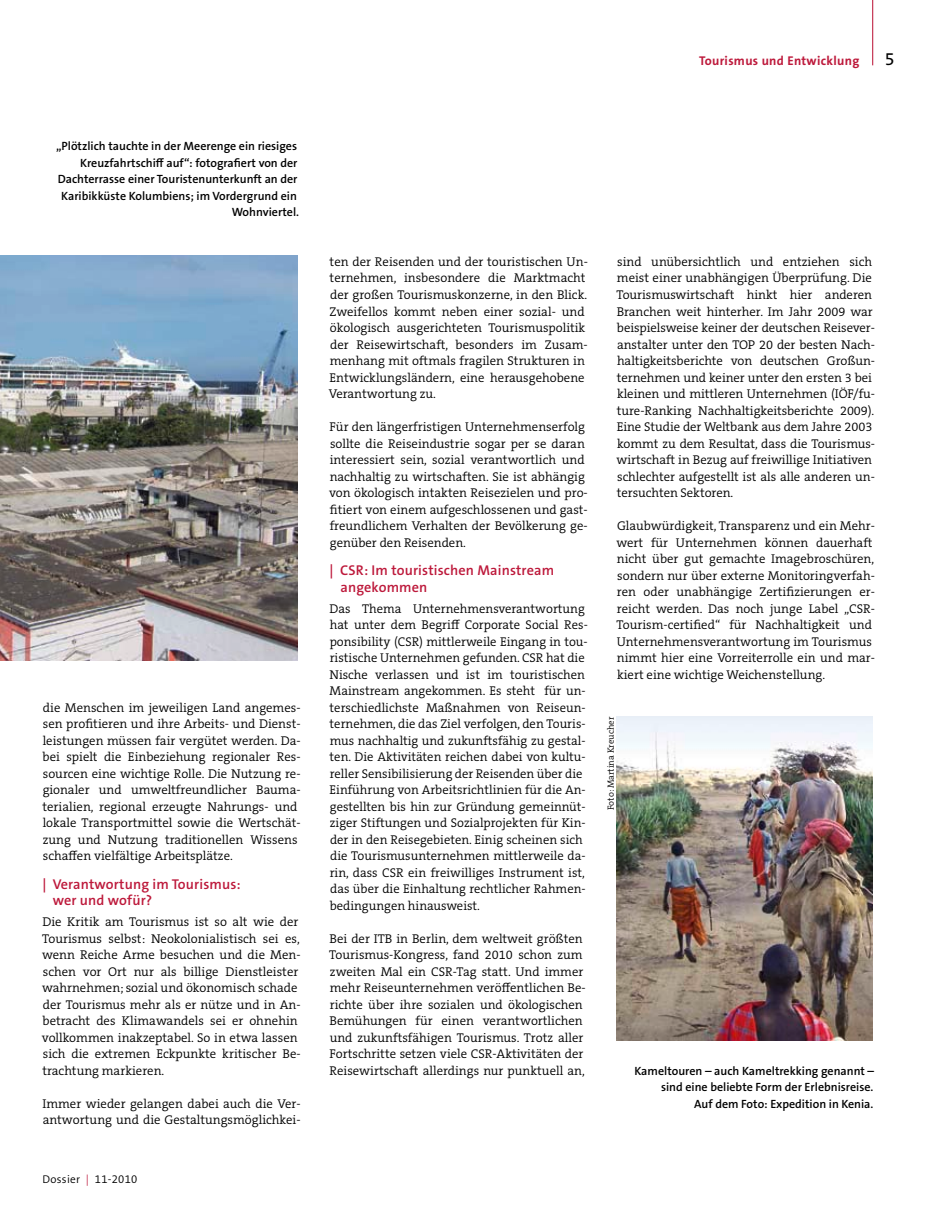
<style>
.page{position:relative;width:936px;height:1221px;background:#fff}
.page>*{position:absolute;margin:0;border:0;box-sizing:border-box;transform-origin:0 0}
.t1{font:18px "The Sans B W5 Plain";color:#000}
.t2{font:600 14.25px/16.5px "The Sans B W6";letter-spacing:.01em;color:#bd193b}
.t3{font:300 12.75px/16.5px "The Serif B W4";color:#000}
.t4{font:700 12.75px "The Sans B W7";letter-spacing:.025em;color:#bd193b}
.t5{font:600 12px/16.5px "The Sans B W6";color:#000;text-align:right}
.t6{font:300 11.25px "The Sans B W4";letter-spacing:.025em;color:#000}
.t7{font:300 9px "The Serif B W4";color:#000}
.s1{color:#bd193b}
</style>
<div class="page">
<hr style="left:872px;top:0;width:1px;height:65px;background:#bd193b">
<img style="left:0;top:255px;width:298px;height:405px">
<img style="left:617px;top:716px;width:255px;height:324px">
<p class="t4" style="left:699px;top:53px;width:162px">Tourismus und Entwicklung</p>
<h1 class="t1" style="left:884px;top:48px;width:11px">5</h1>
<p class="t5" style="left:56px;top:138px;width:244px">„Plötzlich tauchte in der Meerenge ein riesiges Kreuzfahrtschiff auf“: fotografiert von der Dachterrasse einer Touristenunterkunft an der Karibikküste Kolumbiens; im Vordergrund ein Wohnviertel.</p>
<p class="t3" style="left:42px;top:699px;width:260px">die Menschen im jeweiligen Land angemes&shy;sen profitieren und ihre Arbeits- und Dienst&shy;leistungen müssen fair vergütet werden. Da&shy;bei spielt die Einbeziehung regionaler Res&shy;sourcen eine wichtige Rolle. Die Nutzung re&shy;gionaler und umweltfreundlicher Bauma&shy;terialien, regional erzeugte Nahrungs- und lokale Transportmittel sowie die Wertschät&shy;zung und Nutzung traditionellen Wissens schaffen vielfältige Arbeitsplätze.</p>
<p class="t2" style="left:53px;top:875px;width:189px;text-indent:-10px">| Verantwortung im Tourismus: wer und wofür?</p>
<p class="t3" style="left:42px;top:913px;width:260px">Die Kritik am Tourismus ist so alt wie der Tourismus selbst: Neokolonialistisch sei es, wenn Reiche Arme besuchen und die Men&shy;schen vor Ort nur als billige Dienstleister wahrnehmen; sozial und ökonomisch schade der Tourismus mehr als er nütze und in An&shy;betracht des Klimawandels sei er ohnehin vollkommen inakzeptabel. So in etwa lassen sich die extremen Eckpunkte kritischer Be&shy;trachtung markieren.</p>
<p class="t3" style="left:42px;top:1095px;width:260px">Immer wieder gelangen dabei auch die Ver&shy;antwortung und die Gestaltungsmöglichkei-</p>
<p class="t6" style="left:43px;top:1171px;width:96px">Dossier <span class="s1">|</span> 11-2010</p>
<p class="t3" style="left:329px;top:253px;width:260px">ten der Reisenden und der touristischen Un&shy;ternehmen, insbesondere die Marktmacht der großen Tourismuskonzerne, in den Blick.<br>Zweifellos kommt neben einer sozial- und ökologisch ausgerichteten Tourismuspolitik der Reisewirtschaft, besonders im Zusam&shy;menhang mit oftmals fragilen Strukturen in Entwicklungsländern, eine herausgehobene Verantwortung zu.</p>
<p class="t3" style="left:329px;top:418px;width:260px">Für den längerfristigen Unternehmenserfolg sollte die Reiseindustrie sogar per se daran interessiert sein, sozial verantwortlich und nachhaltig zu wirtschaften. Sie ist abhängig von ökologisch intakten Reisezielen und pro&shy;fitiert von einem aufgeschlossenen und gast&shy;freundlichem Verhalten der Bevölkerung ge&shy;genüber den Reisenden.</p>
<p class="t2" style="left:340px;top:562px;width:215px;text-indent:-11px">| CSR: Im touristischen Mainstream angekommen</p>
<p class="t3" style="left:329px;top:600px;width:260px">Das Thema Unternehmensverantwortung hat unter dem Begriff Corporate Social Res&shy;ponsibility (CSR) mittlerweile Eingang in tou&shy;ristische Unternehmen gefunden. CSR hat die Nische verlassen und ist im touristischen Mainstream angekommen. Es steht für un&shy;terschiedlichste Maßnahmen von Reiseun&shy;ternehmen, die das Ziel verfolgen, den Touris&shy;mus nachhaltig und zukunftsfähig zu gestal&shy;ten. Die Aktivitäten reichen dabei von kultu&shy;reller Sensibilisierung der Reisenden über die Einführung von Arbeitsrichtlinien für die An&shy;gestellten bis hin zur Gründung gemeinnüt&shy;ziger Stiftungen und Sozialprojekten für Kin&shy;der in den Reisegebieten. Einig scheinen sich die Tourismusunternehmen mittlerweile da&shy;rin, dass CSR ein freiwilliges Instrument ist, das über die Einhaltung rechtlicher Rahmen&shy;bedingungen hinausweist.</p>
<p class="t3" style="left:329px;top:930px;width:258px">Bei der ITB in Berlin, dem weltweit größten Tourismus-Kongress, fand 2010 schon zum zweiten Mal ein CSR-Tag statt. Und immer mehr Reiseunternehmen veröffentlichen Be&shy;richte über ihre sozialen und ökologischen Bemühungen für einen verantwortlichen und zukunftsfähigen Tourismus. Trotz aller Fortschritte setzen viele CSR-Aktivitäten der Reisewirtschaft allerdings nur punktuell an,</p>
<p class="t3" style="left:616px;top:253px;width:260px">sind unübersichtlich und entziehen sich meist einer unabhängigen Überprüfung. Die Tourismuswirtschaft hinkt hier anderen Branchen weit hinterher. Im Jahr 2009 war beispielsweise keiner der deutschen Reisever&shy;anstalter unter den TOP 20 der besten Nach&shy;haltigkeitsberichte von deutschen Großun&shy;ternehmen und keiner unter den ersten 3 bei kleinen und mittleren Unternehmen (IÖF/fu&shy;ture-Ranking Nachhaltigkeitsberichte 2009).<br>Eine Studie der Weltbank aus dem Jahre 2003 kommt zu dem Resultat, dass die Tourismus&shy;wirtschaft in Bezug auf freiwillige Initiativen schlechter aufgestellt ist als alle anderen un&shy;tersuchten Sektoren.</p>
<p class="t3" style="left:616px;top:517px;width:260px">Glaubwürdigkeit, Transparenz und ein Mehr&shy;wert für Unternehmen können dauerhaft nicht über gut gemachte Imagebroschüren, sondern nur über externe Monitoringverfah&shy;ren oder unabhängige Zertifizierungen er&shy;reicht werden. Das noch junge Label „CSR-Tourism-certified“ für Nachhaltigkeit und Unternehmensverantwortung im Tourismus nimmt hier eine Vorreiterrolle ein und mar&shy;kiert eine wichtige Weichenstellung.</p>
<p class="t7" style="left:605px;top:810px;width:95px;rotate:-90deg">Foto: Martina Kreucher</p>
<p class="t5" style="left:634px;top:1062px;width:241px">Kameltouren – auch Kameltrekking genannt – sind eine beliebte Form der Erlebnisreise.<br>Auf dem Foto: Expedition in Kenia.</p>
</div>
